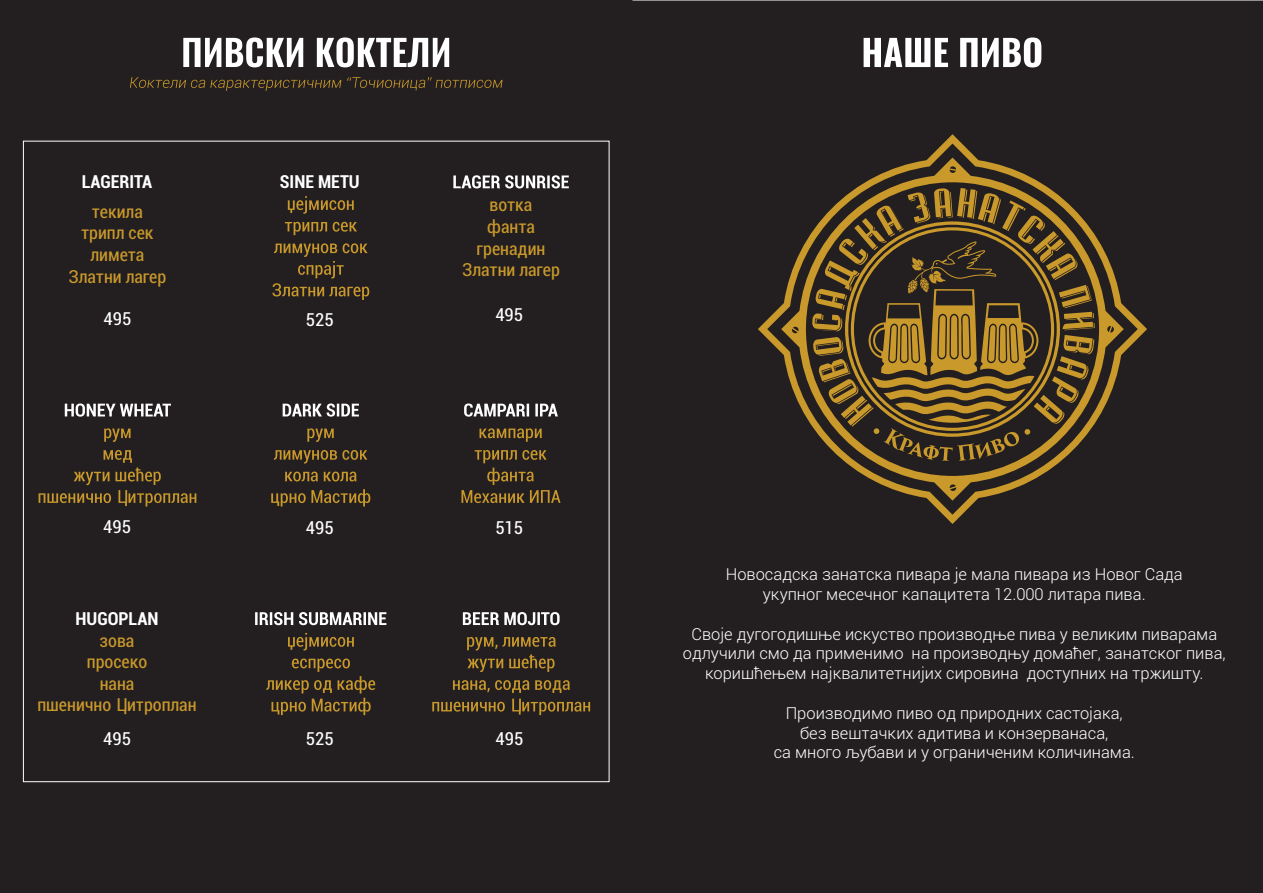
<style>
.page{position:relative;width:1263px;height:893px;background:#fff}
.page>*{position:absolute;margin:0;border:0;box-sizing:border-box;transform-origin:0 0}
.t1{font:condensed 18px/21.6px "Roboto";color:#ca992b;text-align:center}
.t2{font:condensed 18px "Roboto";color:#fff}
.t3{font:700 condensed 18px "Roboto";color:#fff}
.t4{font:300 16.5px/19.8px "Roboto";color:#fff;text-align:center}
</style>
<div class="page">
<div style="left:0;top:0;width:630px;height:893px;background:#231f20"></div>
<svg style="left:183px;top:37px;width:266px;height:30px"></svg>
<svg style="left:130px;top:77px;width:372px;height:14px;background:#3b3021"></svg>
<svg style="left:453px;top:175px;width:116px;height:13px"></svg>
<svg style="left:65px;top:403px;width:106px;height:14px"></svg>
<svg style="left:39px;top:428px;width:157px;height:79px;background:#352c21"></svg>
<svg style="left:283px;top:403px;width:76px;height:14px"></svg>
<svg style="left:271px;top:428px;width:99px;height:79px;background:#3e3321"></svg>
<svg style="left:464px;top:403px;width:94px;height:14px"></svg>
<svg style="left:461px;top:428px;width:99px;height:75px;background:#3f3421"></svg>
<svg style="left:255px;top:612px;width:131px;height:13px"></svg>
<svg style="left:266px;top:633px;width:109px;height:82px;background:#3f3321"></svg>
<svg style="left:463px;top:612px;width:97px;height:13px"></svg>
<svg style="left:432px;top:637px;width:158px;height:78px;background:#3d3221"></svg>
<svg style="left:272px;top:196px;width:97px;height:104px;background:#3e3221"></svg>
<div style="left:630px;top:0;width:633px;height:893px;background:#231f20"></div>
<svg style="left:863px;top:37px;width:178px;height:30px"></svg>
<svg style="left:758px;top:134px;width:389px;height:390px;background:#4e3e22"></svg>
<p class="t3" style="left:82px;top:175px;width:72px">LAGERITA</p>
<p class="t1" style="left:68px;top:203px;width:99px">текила трипл сек лимета<br>Златни лагер</p>
<p class="t2" style="left:104px;top:311px;width:29px">495</p>
<p class="t3" style="left:280px;top:175px;width:81px">SINE METU</p>
<p class="t2" style="left:306px;top:312px;width:29px">525</p>
<p class="t1" style="left:462px;top:196px;width:99px">вотка<br>фанта гренадин<br>Златни лагер</p>
<p class="t2" style="left:495px;top:308px;width:29px">495</p>
<p class="t2" style="left:103px;top:520px;width:29px">495</p>
<p class="t2" style="left:306px;top:521px;width:29px">495</p>
<p class="t2" style="left:495px;top:521px;width:29px">515</p>
<p class="t3" style="left:76px;top:611px;width:85px">HUGOPLAN</p>
<p class="t1" style="left:37px;top:631px;width:161px">зова<br>просеко<br>нана<br>пшенично Цитроплан</p>
<p class="t2" style="left:103px;top:732px;width:29px">495</p>
<p class="t2" style="left:306px;top:732px;width:29px">525</p>
<p class="t2" style="left:496px;top:731px;width:29px">495</p>
<p class="t4" style="left:726px;top:566px;width:458px">Новосадска занатска пивара је мала пивара из Новог Сада укупног месечног капацитета 12.000 литара пива.</p>
<p class="t4" style="left:683px;top:625px;width:544px">Своје дугогодишње искуство прoизводње пива у великим пиварама одлучили смо да применимо на производњу домаћег, занатског пива, коришћењем најквалитетнијих сировина доступних на тржишту.</p>
<p class="t4" style="left:774px;top:705px;width:363px">Производимо пиво од природних састојака, без вештачких адитива и конзерванаса,<br>са много љубави и у ограниченим количинама.</p>
</div>
